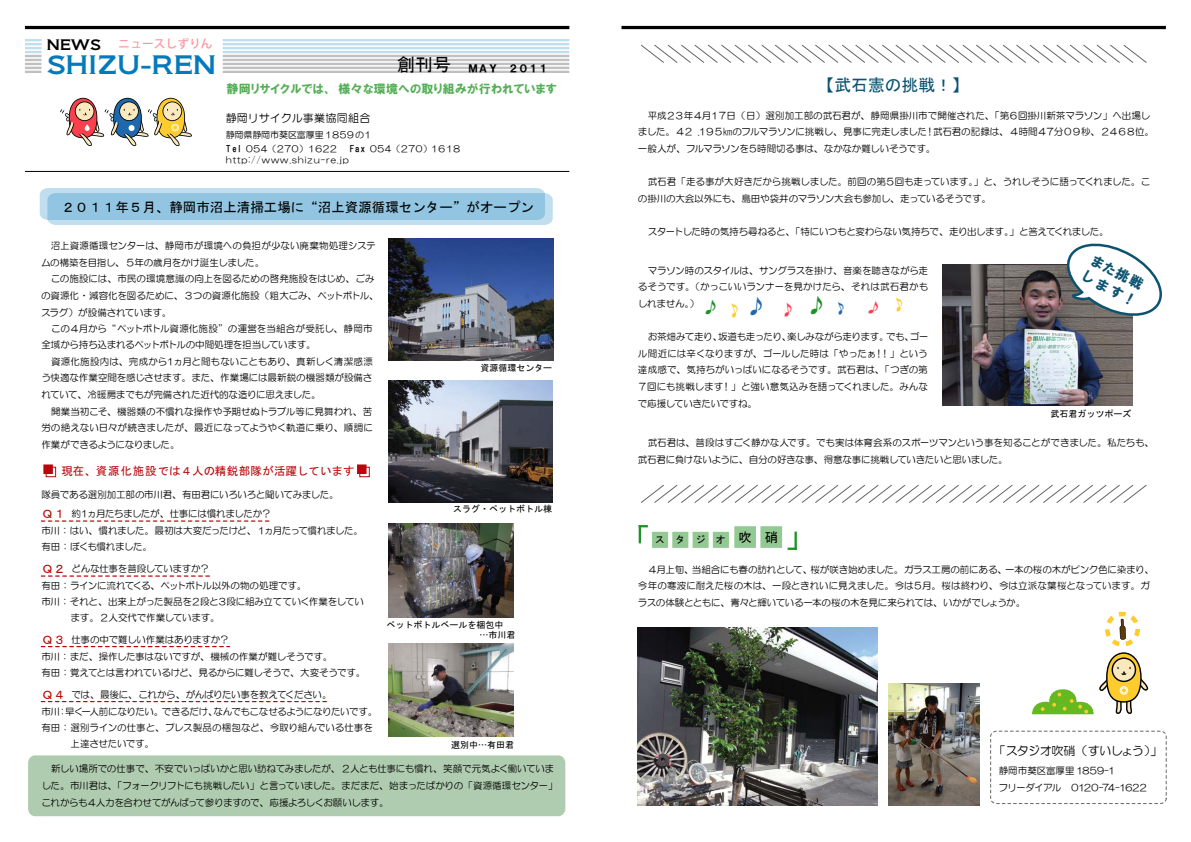
<style>
.page{position:relative;width:1191px;height:842px;background:#fff}
.page>*{position:absolute;margin:0;border:0;box-sizing:border-box;transform-origin:0 0}
.t1{font:24.9px "Biondi";color:#027abb}
.t2{font:18px "MS Gothic";color:#000}
.t3{font:16.8px "MS Gothic";color:#0c5372}
.t4{font:14.2px "Biondi";color:#000}
.t5{font:14px/18px "HGP Soei Kakugothic UB";color:#0c5372}
.t6{font:13.5px "MS Gothic";color:#000}
.t7{font:12px "HGP Soei Kakugothic UB";letter-spacing:.025em;color:#54af56}
.t8{font:12px "HG Maru Gothic MPRO";letter-spacing:-.07em;color:#000}
.t9{font:500 11.7px "Koz Go Pro";color:rgb(250 63 77/.8)}
.t10{font:11.5px "MS Gothic";color:#b9060a}
.t11{font:11px "HG Maru Gothic MPRO";color:#000}
.t12{font:10px "HG Soei Kakugothic UB";color:#000}
.t13{font:9.8px "MS Gothic";color:#000}
.t14{font:9.5px/16.6px "HG Maru Gothic MPRO";letter-spacing:-.02em;color:#000}
.t15{font:9px "MS Gothic";color:#000}
.t16{font:9px "HG Maru Gothic MPRO";letter-spacing:.075em;color:#000}
.t17{font:9px "HG Maru Gothic MPRO";letter-spacing:.1em;color:#000}
.t18{font:9px "HG Maru Gothic MPRO";letter-spacing:-.01em;color:#000}
.t19{font:9px "HGP Gothic E";color:#000}
.s1{font-family:"HGP Gothic E"}
.s2{font-family:"MS Gothic";font-size:12px;color:#ba0000}
</style>
<div class="page">
<svg style="left:25px;top:39px;width:17px;height:34px"></svg>
<hr style="left:223px;top:39px;width:346px;height:2px;background:#027abb">
<hr style="left:223px;top:43px;width:346px;height:2px;background:#027abb">
<hr style="left:223px;top:47px;width:346px;height:2px;background:#027abb">
<hr style="left:223px;top:51px;width:346px;height:2px;background:#027abb">
<hr style="left:223px;top:55px;width:346px;height:2px;background:#000">
<hr style="left:223px;top:59px;width:346px;height:2px;background:#000">
<hr style="left:223px;top:63px;width:346px;height:2px;background:#000">
<hr style="left:223px;top:67px;width:346px;height:2px;background:#000">
<hr style="left:223px;top:71px;width:346px;height:2px;background:#000">
<hr style="left:25px;top:26px;width:544px;height:3px;background:#000">
<hr style="left:621px;top:26px;width:544px;height:3px;background:#000">
<svg style="left:60px;top:98px;width:132px;height:48px"></svg>
<svg style="left:25px;top:171px;width:545px;height:1px"></svg>
<div style="left:28px;top:755px;width:537px;height:61px;background:#b0ccb0"></div>
<svg style="left:40px;top:520px;width:230px;height:2px"></svg>
<svg style="left:40px;top:575px;width:170px;height:2px"></svg>
<svg style="left:40px;top:646px;width:191px;height:2px"></svg>
<svg style="left:40px;top:701px;width:287px;height:2px"></svg>
<svg style="left:40px;top:188px;width:513px;height:37px;background:#9fcce5"></svg>
<svg style="left:641px;top:44px;width:506px;height:19px"></svg>
<svg style="left:641px;top:484px;width:506px;height:19px"></svg>
<div style="left:1105px;top:612px;width:35px;height:35px;border:5px dashed #fecc2e;border-radius:50%"></div>
<svg style="left:1119px;top:619px;width:6px;height:21px"></svg>
<svg style="left:1106px;top:653px;width:35px;height:49px"></svg>
<div style="left:1106px;top:652px;width:35px;height:51px;border:1px solid #000;border-radius:50%"></div>
<svg style="left:1112px;top:658px;width:23px;height:23px"></svg>
<div style="left:1111px;top:657px;width:25px;height:25px;border:1px solid #000;border-radius:50%"></div>
<svg style="left:1115px;top:667px;width:33px;height:47px"></svg>
<div style="left:1119px;top:686px;width:9px;height:9px;border:1px solid #fff;border-radius:50%"></div>
<div style="left:1120px;top:687px;width:7px;height:6px;border:1px solid #fff;border-radius:50%"></div>
<img style="left:389px;top:238px;width:164px;height:123px">
<img style="left:388px;top:380px;width:164px;height:123px">
<img style="left:388px;top:524px;width:125px;height:93px">
<img style="left:388px;top:643px;width:125px;height:94px">
<img style="left:942px;top:264px;width:190px;height:142px">
<svg style="left:1061px;top:243px;width:101px;height:78px"></svg>
<div style="left:46px;top:467px;width:10px;height:10px;border:1px solid #b9060a"></div>
<div style="left:43px;top:464px;width:10px;height:10px;background:#b9060a"></div>
<div style="left:359px;top:467px;width:11px;height:10px;border:1px solid #b9060a"></div>
<div style="left:357px;top:464px;width:9px;height:10px;background:#b9060a"></div>
<div style="left:652px;top:532px;width:16px;height:16px;background:#93c993"></div>
<div style="left:672px;top:532px;width:16px;height:16px;background:#93c993"></div>
<div style="left:692px;top:532px;width:16px;height:16px;background:#93c993"></div>
<div style="left:713px;top:532px;width:16px;height:16px;background:#93c993"></div>
<div style="left:760px;top:526px;width:22px;height:22px;background:#93c993"></div>
<div style="left:734px;top:526px;width:22px;height:22px;background:#93c993"></div>
<hr style="left:638px;top:525px;width:3px;height:18px;background:#1c9327">
<svg style="left:638px;top:525px;width:10px;height:2px"></svg>
<hr style="left:794px;top:532px;width:3px;height:18px;background:#1c9327">
<svg style="left:787px;top:548px;width:10px;height:2px"></svg>
<svg style="left:990px;top:730px;width:177px;height:73px"></svg>
<img style="left:637px;top:627px;width:240px;height:179px">
<img style="left:888px;top:684px;width:91px;height:122px">
<svg style="left:1032px;top:677px;width:77px;height:37px"></svg>
<p class="t9" style="left:119px;top:36px;width:95px">ニュースしずりん</p>
<h3 class="t4" style="left:47px;top:36px;width:56px">NEWS</h3>
<h1 class="t1" style="left:47px;top:49px;width:171px">SHIZU-REN</h1>
<h2 class="t2" style="left:397px;top:55px;width:55px">創刊号</h2>
<p class="t12" style="left:468px;top:63px;width:82px">ＭＡＹ ２０１１</p>
<p class="t7" style="left:226px;top:82px;width:331px">静岡リサイクルでは、様々な環境への取り組みが行われています</p>
<p class="t11" style="left:226px;top:112px;width:146px">静岡リサイクル事業協同組合</p>
<p class="t18" style="left:226px;top:131px;width:147px">静岡県静岡市葵区富厚里 1859の1</p>
<p class="t17" style="left:226px;top:155px;width:125px">http://www.shizu-re.jp</p>
<p class="t16" style="left:226px;top:144px;width:113px"><span class="s1">T e l</span> 054（270）1622</p>
<p class="t16" style="left:370px;top:144px;width:91px">054（270）1618</p>
<p class="t19" style="left:350px;top:144px;width:17px">Fax</p>
<h3 class="t6" style="left:61px;top:200px;width:474px">２０１１年５月、静岡市沼上清掃工場に“沼上資源循環センター”がオープン</h3>
<p class="t14" style="left:41px;top:237px;width:339px">　沼上資源循環センターは、静岡市が環境への負担が少ない廃棄物処理システムの構築を目指し、５年の歳月をかけ誕生しました。<br>　この施設には、市民の環境意識の向上を図るための啓発施設をはじめ、ごみの資源化・減容化を図るために、３つの資源化施設（粗大ごみ、ペットボトル、スラグ）が設備されています。</p>
<p class="t14" style="left:41px;top:320px;width:333px">　この４月から“ペットボトル資源化施設”の運営を当組合が受託し、静岡市全域から持ち込まれるペットボトルの中間処理を担当しています。<br>　資源化施設内は、完成から１ヵ月と間もないこともあり、真新しく清潔感漂う快適な作業空間を感じさせます。また、作業場には最新鋭の機器類が設備されていて、冷暖房までもが完備された近代的な造りに思えました。<br>　開業当初こそ、機器類の不慣れな操作や予期せぬトラブル等に見舞われ、苦労の絶えない日々が続きましたが、最近になってようやく軌道に乗り、順調に作業ができるようになりました。</p>
<p class="t10" style="left:61px;top:465px;width:295px">現在、資源化施設では４人の精鋭部隊が活躍しています</p>
<p class="t14" style="left:41px;top:485px;width:299px;line-height:18.8px">隊員である選別加工部の市川君、有田君にいろいろと聞いてみました。<br><span class="s2">Ｑ１</span> 約１ヵ月たちましたが、仕事には慣れましたか？</p>
<p class="t14" style="left:41px;top:522px;width:323px;line-height:16px">市川：はい、慣れました。最初は大変だったけど、１ヵ月たって慣れました。有田：ぼくも慣れました。</p>
<p class="t14" style="left:41px;top:560px;width:267px;line-height:16.9px"><span class="s2">Ｑ２</span> どんな仕事を普段していますか？<br>有田：ラインに流れてくる、ペットボトル以外の物の処理です。</p>
<p class="t14" style="left:41px;top:593px;width:324px;line-height:16px">市川：それと、出来上がった製品を２段と３段に組み立てていく作業をしてい　　　ます。２人交代で作業しています。</p>
<p class="t14" style="left:41px;top:631px;width:293px;line-height:16.9px"><span class="s2">Ｑ３</span> 仕事の中で難しい作業はありますか？<br>市川：まだ、操作した事はないですが、機械の作業が難しそうです。</p>
<p class="t14" style="left:41px;top:664px;width:326px">有田：覚えてとは言われているけど、見るからに難しそうで、大変そうです。</p>
<p class="t14" style="left:41px;top:686px;width:338px;line-height:16.9px"><span class="s2">Ｑ４</span> では、最後に、これから、がんばりたい事を教えてください。<br>市川：早く一人前になりたい。できるだけ、なんでもこなせるようになりたいです。</p>
<p class="t14" style="left:41px;top:719px;width:333px">有田：選別ラインの仕事と、プレス製品の梱包など、今取り組んでいる仕事を　　　上達させたいです。</p>
<p class="t15" style="left:480px;top:364px;width:73px">資源循環センター</p>
<p class="t15" style="left:453px;top:504px;width:100px">スラグ・ペットボトル棟</p>
<p class="t15" style="left:386px;top:620px;width:118px">ペットボトルベールを梱包中</p>
<p class="t15" style="left:479px;top:630px;width:37px">…市川君</p>
<p class="t15" style="left:451px;top:740px;width:64px">選別中…有田君</p>
<p class="t14" style="left:41px;top:761px;width:518px">　新しい場所での仕事で、不安でいっぱいかと思い訪ねてみましたが、２人とも仕事にも慣れ、笑顔で元気よく働いていました。市川君は、「フォークリフトにも挑戦したい」と言っていました。まだまだ、始まったばかりの「資源循環センター」これからも４人力を合わせてがんばって参りますので、応援よろしくお願いします。</p>
<h3 class="t3" style="left:817px;top:77px;width:153px">【武石憲の挑戦！】</h3>
<p class="t14" style="left:638px;top:107px;width:518px">　平成２３年４月１７日（日）選別加工部の武石君が、静岡県掛川市で開催された、「第６回掛川新茶マラソン」へ出場しました。４２ .１９５㎞のフルマラソンに挑戦し、見事に完走しました！武石君の記録は、４時間４７分０９秒、２４６８位。一般人が、フルマラソンを５時間切る事は、なかなか難しいそうです。</p>
<p class="t14" style="left:638px;top:173px;width:514px;text-indent:10px">武石君「走る事が大好きだから挑戦しました。前回の第５回も走っています。」と、うれしそうに語ってくれました。この掛川の大会以外にも、島田や袋井のマラソン大会も参加し、走っているそうです。</p>
<p class="t14" style="left:638px;top:223px;width:472px">　スタートした時の気持ち尋ねると、「特にいつもと変わらない気持ちで、走り出します。」と答えてくれました。</p>
<h3 class="t5" style="left:1097px;top:251px;width:60px;rotate:28deg">また挑戦します！</h3>
<p class="t14" style="left:638px;top:262px;width:292px;text-align:justify">　マラソン時のスタイルは、サングラスを掛け、音楽を聴きながら走るそうです。（かっこいいランナーを見かけたら、それは武石君かもしれません。）</p>
<p class="t14" style="left:638px;top:328px;width:292px;text-align:justify;text-indent:10px">お茶畑みて走り、坂道も走ったり、楽しみながら走ります。でも、ゴール間近には辛くなりますが、ゴールした時は「やったぁ！！」という達成感で、気持ちがいっぱいになるそうです。武石君は、「つぎの第７回にも挑戦します！」と強い意気込みを語ってくれました。みんなで応援していきたいですね。</p>
<p class="t14" style="left:638px;top:434px;width:518px;text-indent:10px">武石君は、普段はすごく静かな人です。でも実は体育会系のスポーツマンという事を知ることができました。私たちも、武石君に負けないように、自分の好きな事、得意な事に挑戦していきたいと思いました。</p>
<p class="t15" style="left:1050px;top:409px;width:82px">武石君ガッツポーズ</p>
<p class="t13" style="left:655px;top:535px;width:124px">スタジオ <sup>吹硝</sup></p>
<p class="t14" style="left:638px;top:561px;width:518px">　４月上旬、当組合にも春の訪れとして、桜が咲き始めました。ガラス工房の前にある、一本の桜の木がピンク色に染まり、今年の寒波に耐えた桜の木は、一段ときれいに見えました。今は５月。桜は終わり、今は立派な葉桜となっています。ガラスの体験とともに、青々と輝いている一本の桜の木を見に来られては、いかがでしょうか。</p>
<p class="t8" style="left:993px;top:744px;width:170px">「スタジオ吹硝（すいしょう）」</p>
<p class="t14" style="left:998px;top:762px;width:149px">静岡市葵区富厚里 1859-1<br>フリーダイアル　0120-74-1622</p>
</div>
